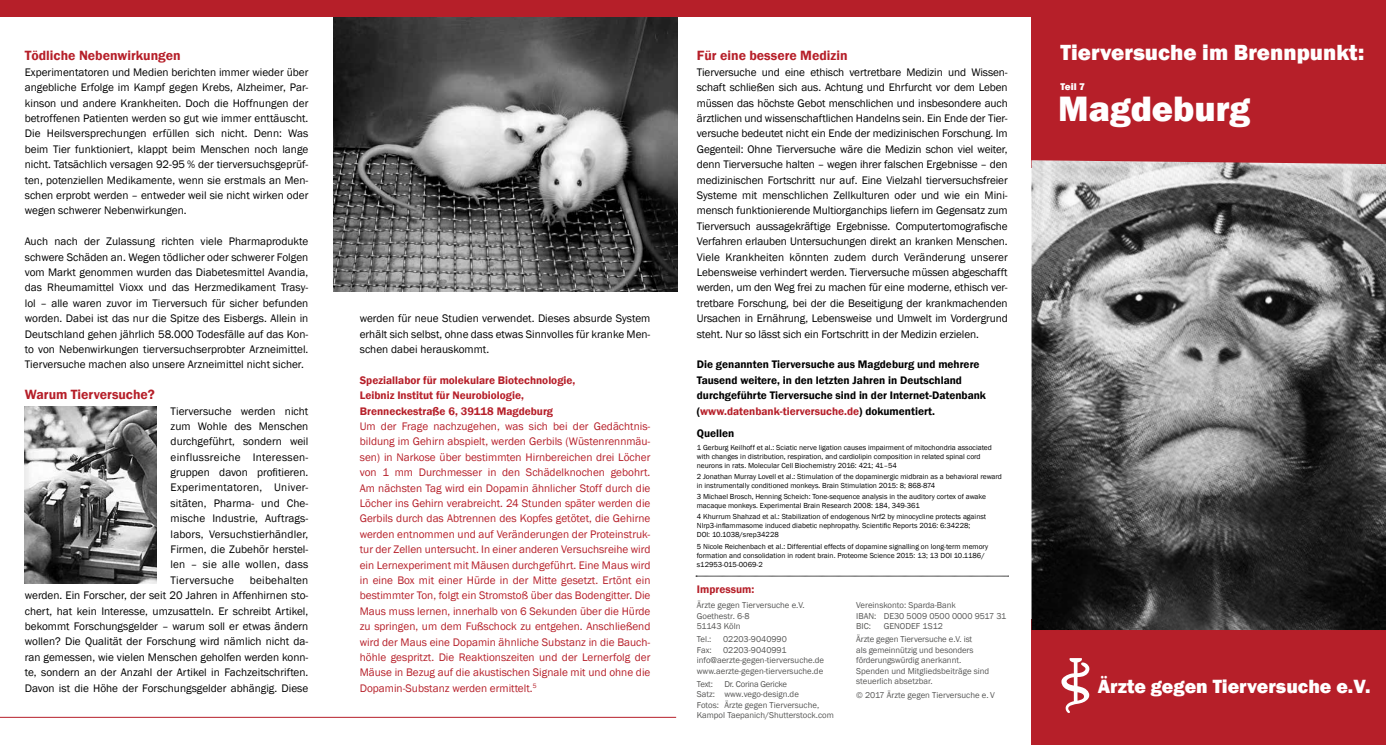
<style>
.page{position:relative;width:1386px;height:745px;background:#fff}
.page>*{position:absolute;margin:0;border:0;box-sizing:border-box;transform-origin:0 0}
.t1{font:800 36.25px "Franklin Gothic";color:#fff}
.t2{font:800 22.5px "Franklin Gothic";color:#fff}
.t3{font:800 19.62px "Franklin Gothic";color:#fff}
.t4{font:600 13.75px "Franklin Gothic";color:#b61f29}
.t5{font:11.25px/15.4px "Franklin Gothic";color:#000;text-align:justify}
.t6{font:11.25px/15.4px "Franklin Gothic";color:#b61f29;text-align:justify}
.t7{font:600 11.25px/15.4px "Franklin Gothic";color:#000}
.t8{font:600 11.25px/15.4px "Franklin Gothic";color:#b61f29}
.t9{font:800 10px "Franklin Gothic";color:#fff}
.t10{font:8.75px/10.5px "Franklin Gothic";color:#575756}
.t11{font:7.5px/9px "Franklin Gothic";color:#000}
.s1{color:#b61f29}
</style>
<div class="page">
<img style="left:333px;top:17px;width:344px;height:274px">
<div style="left:1031px;top:618px;width:354px;height:126px;background:#b61f29"></div>
<div style="left:1031px;top:0;width:354px;height:168px;background:#b61f29"></div>
<div style="left:0;top:0;width:1031px;height:17px;background:#b61f29"></div>
<svg style="left:1061px;top:658px;width:29px;height:54px"></svg>
<hr style="left:0;top:716px;width:676px;height:1px;background:#b61f29">
<svg style="left:696px;top:575px;width:312px;height:1px"></svg>
<img style="left:1031px;top:160px;width:354px;height:469px">
<img style="left:25px;top:406px;width:131px;height:177px">
<p class="t4" style="left:25px;top:47px;width:157px">Tödliche Nebenwirkungen</p>
<p class="t5" style="left:25px;top:65px;width:285px">Experimentatoren und Medien berichten immer wieder über angebliche Erfolge im Kampf gegen Krebs, Alzheimer, Par&shy;kinson und andere Krankheiten. Doch die Hoffnungen der betroffenen Patienten werden so gut wie immer enttäuscht.<br>Die Heilsversprechungen erfüllen sich nicht. Denn: Was beim Tier funktioniert, klappt beim Menschen noch lange nicht. Tatsächlich versagen 92-95 % der tierversuchsgeprüf&shy;ten, potenziellen Medikamente, wenn sie erstmals an Men&shy;schen erprobt werden – entweder weil sie nicht wirken oder wegen schwerer Nebenwirkungen.</p>
<p class="t5" style="left:25px;top:234px;width:285px">Auch nach der Zulassung richten viele Pharmaprodukte schwere Schäden an. Wegen tödlicher oder schwerer Folgen vom Markt genommen wurden das Diabetesmittel Avandia, das Rheumamittel Vioxx und das Herzmedikament Trasy&shy;lol – alle waren zuvor im Tierversuch für sicher befunden worden. Dabei ist das nur die Spitze des Eisbergs. Allein in Deutschland gehen jährlich 58.000 Todesfälle auf das Kon&shy;to von Nebenwirkungen tierversuchserprobter Arzneimittel.<br>Tierversuche machen also unsere Arzneimittel nicht sicher.</p>
<p class="t4" style="left:25px;top:386px;width:132px">Warum Tierversuche?</p>
<p class="t5" style="left:171px;top:403px;width:139px">Tierversuche werden nicht zum Wohle des Menschen durchgeführt, sondern weil einflussreiche Interessen&shy;gruppen davon profitieren.<br>Experimentatoren, Univer&shy;sitäten, Pharma- und Che&shy;mische Industrie, Auftrags&shy;labors, Versuchstierhändler, Firmen, die Zubehör herstel&shy;len – sie alle wollen, dass Tierversuche</p>
<p class="t5" style="left:25px;top:572px;width:285px;text-indent:225px">beibehalten werden. Ein Forscher, der seit 20 Jahren in Affenhirnen sto&shy;chert, hat kein Interesse, umzusatteln. Er schreibt Artikel, bekommt Forschungsgelder – warum soll er etwas ändern wollen? Die Qualität der Forschung wird nämlich nicht da&shy;ran gemessen, wie vielen Menschen geholfen werden konn&shy;te, sondern an der Anzahl der Artikel in Fachzeitschriften.<br>Davon ist die Höhe der Forschungsgelder abhängig. Diese</p>
<p class="t5" style="left:360px;top:311px;width:292px">werden für neue Studien verwendet. Dieses absurde System erhält sich selbst, ohne dass etwas Sinnvolles für kranke Men&shy;schen dabei herauskommt.</p>
<p class="t8" style="left:360px;top:372px;width:217px">Speziallabor für molekulare Biotechnologie,<br>Leibniz Institut für Neurobiologie,<br>Brenneckestraße 6, 39118 Magdeburg</p>
<p class="t6" style="left:360px;top:418px;width:292px">Um der Frage nachzugehen, was sich bei der Gedächtnis&shy;bildung im Gehirn abspielt, werden Gerbils (Wüstenrennmäu&shy;sen) in Narkose über bestimmten Hirnbereichen drei Löcher von 1 mm Durchmesser in den Schädelknochen gebohrt.<br>Am nächsten Tag wird ein Dopamin ähnlicher Stoff durch die Löcher ins Gehirn verabreicht. 24 Stunden später werden die Gerbils durch das Abtrennen des Kopfes getötet, die Gehirne werden entnommen und auf Veränderungen der Proteinstruk&shy;tur der Zellen untersucht. In einer anderen Versuchsreihe wird ein Lernexperiment mit Mäusen durchgeführt. Eine Maus wird in eine Box mit einer Hürde in der Mitte gesetzt. Ertönt ein bestimmter Ton, folgt ein Stromstoß über das Bodengitter. Die Maus muss lernen, innerhalb von 6 Sekunden über die Hürde zu springen, um dem Fußschock zu entgehen. Anschließend wird der Maus eine Dopamin ähnliche Substanz in die Bauch&shy;höhle gespritzt. Die Reaktionszeiten und der Lernerfolg der Mäuse in Bezug auf die akustischen Signale mit und ohne die Dopamin-Substanz werden ermittelt.<sup>5</sup></p>
<p class="t4" style="left:697px;top:47px;width:152px">Für eine bessere Medizin</p>
<p class="t5" style="left:697px;top:65px;width:312px">Tierversuche und eine ethisch vertretbare Medizin und Wissen&shy;schaft schließen sich aus. Achtung und Ehrfurcht vor dem Leben müssen das höchste Gebot menschlichen und insbesondere auch ärztlichen und wissenschaftlichen Handelns sein. Ein Ende der Tier&shy;versuche bedeutet nicht ein Ende der medizinischen Forschung. Im Gegenteil: Ohne Tierversuche wäre die Medizin schon viel weiter, denn Tierversuche halten – wegen ihrer falschen Ergebnisse – den medizinischen Fortschritt nur auf. Eine Vielzahl tierversuchsfreier Systeme mit menschlichen Zellkulturen oder und wie ein Mini&shy;mensch funktionierende Multiorganchips liefern im Gegensatz zum Tierversuch aussagekräftige Ergebnisse. Computertomografische Verfahren erlauben Untersuchungen direkt an kranken Menschen.<br>Viele Krankheiten könnten zudem durch Veränderung unserer Lebensweise verhindert werden. Tierversuche müssen abgeschafft werden, um den Weg frei zu machen für eine moderne, ethisch ver&shy;tretbare Forschung, bei der die Beseitigung der krankmachenden Ursachen in Ernährung, Lebensweise und Umwelt im Vordergrund steht. Nur so lässt sich ein Fortschritt in der Medizin erzielen.</p>
<p class="t7" style="left:697px;top:357px;width:291px">Die genannten Tierversuche aus Magdeburg und mehrere Tausend weitere, in den letzten Jahren in Deutschland durchgeführte Tierversuche sind in der Internet-Datenbank (<span class="s1">www.datenbank-tierversuche.de</span>) dokumentiert.</p>
<p class="t7" style="left:697px;top:425px;width:39px">Quellen</p>
<p class="t11" style="left:697px;top:442px;width:296px">1 Gerburg Keilhoff et al.: Sciatic nerve ligation causes impairment of mitochondria associated with changes in distribution, respiration, and cardiolipin composition in related spinal cord neurons in rats. Molecular Cell Biochemistry 2016: 421; 41–54</p>
<p class="t11" style="left:697px;top:471px;width:307px">2 Jonathan Murray Lovell et al.: Stimulation of the dopaminergic midbrain as a behavioral reward in instrumentally conditioned monkeys. Brain Stimulation 2015: 8; 868-874</p>
<p class="t11" style="left:697px;top:492px;width:291px">3 Michael Brosch, Henning Scheich: Tone-sequence analysis in the auditory cortex of awake macaque monkeys. Experimental Brain Research 2008: 184, 349-361</p>
<p class="t11" style="left:697px;top:512px;width:291px">4 Khurrum Shahzad et al.: Stabilization of endogenous Nrf2 by minocycline protects against<br>Nlrp3-inflammasome induced diabetic nephropathy. Scientific Reports 2016: 6:34228;<br>DOI: 10.1038/srep34228</p>
<p class="t11" style="left:697px;top:541px;width:293px">5 Nicole Reichenbach et al.: Differential effects of dopamine signalling on long-term memory formation and consolidation in rodent brain. Proteome Science 2015: 13; 13 DOI 10.1186/ s12953-015-0069-2</p>
<p class="t8" style="left:697px;top:581px;width:59px">Impressum:</p>
<p class="t10" style="left:697px;top:599px;width:109px">Ärzte gegen Tierversuche e.V.<br>Goethestr. 6-8<br>51143 Köln</p>
<p class="t10" style="left:697px;top:633px;width:16px">Tel.:</p>
<p class="t10" style="left:723px;top:633px;width:65px">02203-9040990</p>
<p class="t10" style="left:697px;top:644px;width:16px">Fax:</p>
<p class="t10" style="left:697px;top:644px;width:129px;text-indent:26px">02203-9040991 info@aerzte-gegen-tierversuche.de www.aerzte-gegen-tierversuche.de</p>
<p class="t10" style="left:697px;top:678px;width:18px">Text:</p>
<p class="t10" style="left:697px;top:678px;width:138px;text-indent:28px">Dr. Corina Gericke<br>Satz: www.vego-design.de<br>Fotos: Ärzte gegen Tierversuche,<br>Kampol Taepanich/Shutterstock.com</p>
<p class="t10" style="left:856px;top:599px;width:151px">Vereinskonto: Sparda-Bank<br>IBAN: DE30 5009 0500 0000 9517 31<br>BIC:</p>
<p class="t10" style="left:856px;top:619px;width:118px;line-height:13.1px;text-align:center">GENODEF 1S12<br>Ärzte gegen Tierversuche e.V. ist</p>
<p class="t10" style="left:856px;top:644px;width:135px">als gemeinnützig und besonders förderungswürdig anerkannt.<br>Spenden und Mitgliedsbeiträge sind steuerlich absetzbar.</p>
<p class="t10" style="left:856px;top:689px;width:140px">© 2017 Ärzte gegen Tierversuche e. V</p>
<h2 class="t2" style="left:1060px;top:38px;width:305px">Tierversuche im Brennpunkt:</h2>
<p class="t9" style="left:1060px;top:80px;width:26px">Teil 7</p>
<h1 class="t1" style="left:1058px;top:86px;width:193px">Magdeburg</h1>
<h3 class="t3" style="left:1097px;top:673px;width:274px">Ärzte gegen Tierversuche e.V.</h3>
</div>
